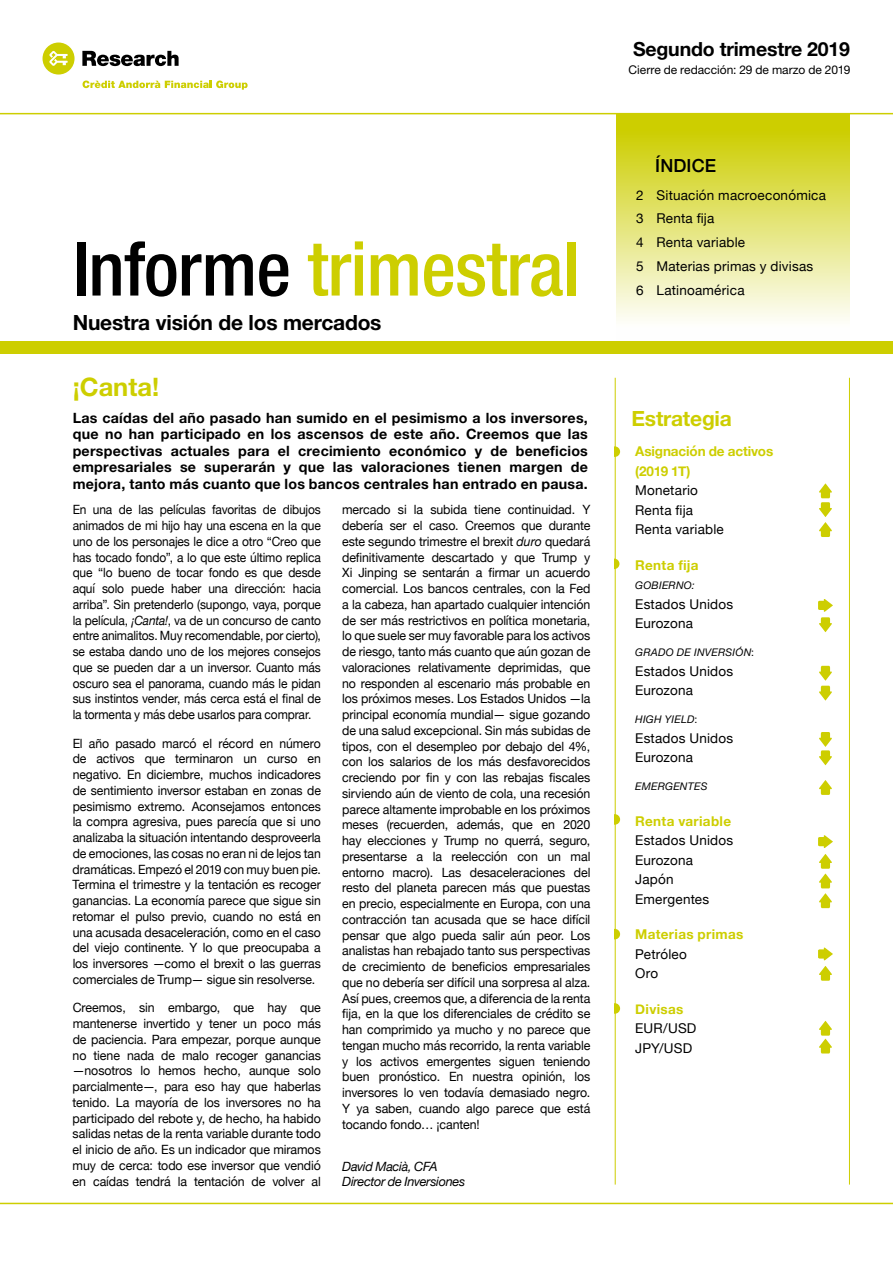
<style>
.page{position:relative;width:893px;height:1263px;background:#fff}
.page>*{position:absolute;margin:0;border:0;box-sizing:border-box;transform-origin:0 0}
.t1{font:500 condensed 75px "Helvetica Neue LT Std";letter-spacing:-.01em;color:#cdce00}
.t2{font:700 25.5px "Helvetica Neue LT Std";color:#cdce00}
.t3{font:700 21px "Helvetica Neue LT Std";letter-spacing:-.01em;color:#000}
.t4{font:700 21px "Helvetica Neue LT Std";letter-spacing:-.01em;color:#cdce00}
.t5{font:700 19.5px "Helvetica Neue LT Std";letter-spacing:-.01em;color:#000}
.t6{font:500 18px "Helvetica Neue";letter-spacing:.005em;color:#000}
.t7{font:700 14.25px/16.5px "Helvetica Neue LT Std";letter-spacing:.015em;color:#000;text-align:justify}
.t8{font:13.5px/19.5px "Helvetica Neue";letter-spacing:.015em;color:#000}
.t9{font:700 13.5px "Helvetica Neue";letter-spacing:.02em;color:#cdce00}
.t10{font:700 13.5px/19.5px "Helvetica Neue";letter-spacing:-.01em;color:#cdce00}
.t11{font:12.75px/15.8px "Helvetica Neue";letter-spacing:-.005em;color:#000;text-align:justify}
.t12{font:12.75px/15.8px "Helvetica Neue";letter-spacing:-.005em;color:#000;text-align:justify;scale:.96 1}
.t13{font:12.75px/15.8px "Helvetica Neue";letter-spacing:-.005em;color:#000;text-align:justify;scale:.94 1}
.t14{font:italic 12.75px/15px "Helvetica Neue";letter-spacing:-.025em;color:#000}
.t15{font:12px "Helvetica Neue LT Std";letter-spacing:-.005em;color:#000}
.t16{font:italic 10.5px "Helvetica Neue";letter-spacing:.025em;color:#000}
.s1{color:#000}
.s2{font-style:italic}
.s3{font-style:normal}
</style>
<div class="page">
<div style="left:617px;top:114px;width:233px;height:227px;background:linear-gradient(to bottom,#c9ca00,#fff)"></div>
<div style="left:0;top:341px;width:893px;height:13px;background:#cdce00"></div>
<hr style="left:849px;top:378px;width:1px;height:806px;background:#cdce00">
<hr style="left:615px;top:378px;width:1px;height:806px;background:#cdce00">
<hr style="left:0;top:113px;width:893px;height:1px;background:#cdce00">
<hr style="left:0;top:1203px;width:893px;height:1px;background:#cdce00">
<svg style="left:615px;top:446px;width:5px;height:11px"></svg>
<svg style="left:819px;top:483px;width:13px;height:54px"></svg>
<svg style="left:818px;top:599px;width:15px;height:33px"></svg>
<svg style="left:819px;top:1021px;width:13px;height:32px"></svg>
<svg style="left:819px;top:966px;width:13px;height:15px"></svg>
<svg style="left:818px;top:947px;width:15px;height:13px"></svg>
<svg style="left:819px;top:780px;width:13px;height:15px"></svg>
<svg style="left:819px;top:666px;width:13px;height:34px"></svg>
<svg style="left:819px;top:732px;width:13px;height:33px"></svg>
<svg style="left:819px;top:854px;width:13px;height:54px"></svg>
<svg style="left:818px;top:835px;width:15px;height:13px"></svg>
<svg style="left:616px;top:559px;width:3px;height:10px"></svg>
<svg style="left:615px;top:814px;width:5px;height:11px"></svg>
<svg style="left:616px;top:929px;width:4px;height:10px"></svg>
<svg style="left:615px;top:1003px;width:5px;height:11px"></svg>
<svg style="left:83px;top:81px;width:165px;height:9px"></svg>
<svg style="left:82px;top:51px;width:97px;height:15px"></svg>
<div style="left:43px;top:43px;width:32px;height:32px;background:#cdce00;border-radius:50%"></div>
<svg style="left:49px;top:51px;width:19px;height:15px"></svg>
<h1 class="t1" style="left:73px;top:224px;width:508px"><span class="s1">Informe</span> trimestral</h1>
<h3 class="t3" style="left:73px;top:310px;width:310px">Nuestra visión de los mercados</h3>
<h2 class="t2" style="left:73px;top:371px;width:88px">¡Canta!</h2>
<p class="t7" style="left:73px;top:409px;width:517px">Las caídas del año pasado han sumido en el pesimismo a los inversores, que no han participado en los ascensos de este año. Creemos que las perspectivas actuales para el crecimiento económico y de beneficios empresariales se superarán y que las valoraciones tienen margen de mejora, tanto más cuanto que los bancos centrales han entrado en pausa.</p>
<p class="t13" style="left:73px;top:503px;width:266px">En una de las películas favoritas de dibujos animados de mi hijo hay una escena en la que uno de los personajes le dice a otro “Creo que has tocado fondo”, a lo que este último replica que “lo bueno de tocar fondo es que desde aquí solo puede haber una dirección: hacia arriba”. Sin pretenderlo (supongo, vaya, porque la película, <span class="s2">¡Canta!</span>, va de un concurso de canto entre animalitos. Muy recomendable, por cierto), se estaba dando uno de los mejores consejos que se pueden dar a un inversor. Cuanto más oscuro sea el panorama, cuando más le pidan sus instintos vender, más cerca está el final de la tormenta y más debe usarlos para comprar.</p>
<p class="t12" style="left:73px;top:736px;width:260px">El año pasado marcó el récord en número de activos que terminaron un curso en negativo. En diciembre, muchos indicadores de sentimiento inversor estaban en zonas de pesimismo extremo. Aconsejamos entonces la compra agresiva, pues parecía que si uno analizaba la situación intentando desproveerla de emociones, las cosas no eran ni de lejos tan dramáticas. Empezó el 2019 con muy buen pie.<br>Termina el trimestre y la tentación es recoger ganancias. La economía parece que sigue sin retomar el pulso previo, cuando no está en una acusada desaceleración, como en el caso del viejo continente. Y lo que preocupaba a los inversores —como el brexit o las guerras comerciales de Trump— sigue sin resolverse.</p>
<p class="t11" style="left:73px;top:1001px;width:250px">Creemos, sin embargo, que hay que mantenerse invertido y tener un poco más de paciencia. Para empezar, porque aunque no tiene nada de malo recoger ganancias —nosotros lo hemos hecho, aunque solo parcialmente—, para eso hay que haberlas tenido. La mayoría de los inversores no ha participado del rebote y, de hecho, ha habido salidas netas de la renta variable durante todo el inicio de año. Es un indicador que miramos muy de cerca: todo ese inversor que vendió en caídas tendrá la tentación de volver al</p>
<p class="t11" style="left:342px;top:503px;width:250px">mercado si la subida tiene continuidad. Y debería ser el caso. Creemos que durante este segundo trimestre el brexit <span class="s2">duro</span> quedará definitivamente descartado y que Trump y Xi Jinping se sentarán a firmar un acuerdo comercial. Los bancos centrales, con la Fed a la cabeza, han apartado cualquier intención de ser más restrictivos en política monetaria, lo que suele ser muy favorable para los activos de riesgo, tanto más cuanto que aún gozan de valoraciones relativamente deprimidas, que no responden al escenario más probable en los próximos meses. Los Estados Unidos —la principal economía mundial— sigue gozando de una salud excepcional. Sin más subidas de tipos, con el desempleo por debajo del 4%, con los salarios de los más desfavorecidos creciendo por fin y con las rebajas fiscales sirviendo aún de viento de cola, una recesión parece altamente improbable en los próximos meses (recuerden, además, que en 2020 hay elecciones y Trump no querrá, seguro, presentarse a la reelección con un mal entorno macro). Las desaceleraciones del resto del planeta parecen más que puestas en precio, especialmente en Europa, con una contracción tan acusada que se hace difícil pensar que algo pueda salir aún peor. Los analistas han rebajado tanto sus perspectivas de crecimiento de beneficios empresariales que no debería ser difícil una sorpresa al alza.<br>Así pues, creemos que, a diferencia de la renta fija, en la que los diferenciales de crédito se han comprimido ya mucho y no parece que tengan mucho más recorrido, la renta variable y los activos emergentes siguen teniendo buen pronóstico. En nuestra opinión, los inversores lo ven todavía demasiado negro.<br>Y ya saben, cuando algo parece que está tocando fondo… ¡canten!</p>
<p class="t14" style="left:342px;top:1160px;width:124px">David Macià, CFA<br>Director de Inversiones</p>
<h3 class="t5" style="left:633px;top:37px;width:218px">Segundo trimestre 2019</h3>
<p class="t15" style="left:629px;top:63px;width:223px">Cierre de redacción: 29 de marzo de 2019</p>
<h3 class="t6" style="left:655px;top:151px;width:62px">ÍNDICE</h3>
<p class="t8" style="left:636px;top:184px;width:191px;line-height:23.7px">2 Situación macroeconómica<br>3 Renta fija<br>4 Renta variable<br>5 Materias primas y divisas<br>6 Latinoamérica</p>
<h3 class="t4" style="left:631px;top:405px;width:102px">Estrategia</h3>
<p class="t10" style="left:635px;top:442px;width:140px">Asignación de activos (2019 1T)</p>
<p class="t8" style="left:635px;top:481px;width:90px">Monetario<br>Renta fija<br>Renta variable</p>
<p class="t9" style="left:635px;top:554px;width:65px">Renta fija</p>
<p class="t16" style="left:635px;top:578px;width:61px">GOBIERNO:</p>
<p class="t8" style="left:635px;top:595px;width:99px">Estados Unidos<br>Eurozona</p>
<p class="t16" style="left:635px;top:645px;width:120px">GRADO DE INVERSIÓN<span class="s3">:</span></p>
<p class="t8" style="left:635px;top:662px;width:99px">Estados Unidos<br>Eurozona</p>
<p class="t16" style="left:635px;top:712px;width:64px">HIGH YIELD<span class="s3">:</span></p>
<p class="t8" style="left:635px;top:729px;width:99px">Estados Unidos<br>Eurozona</p>
<p class="t16" style="left:635px;top:779px;width:74px">EMERGENTES</p>
<p class="t9" style="left:635px;top:810px;width:97px">Renta variable</p>
<p class="t8" style="left:635px;top:831px;width:99px">Estados Unidos<br>Eurozona<br>Japón<br>Emergentes</p>
<p class="t9" style="left:635px;top:924px;width:110px">Materias primas</p>
<p class="t8" style="left:635px;top:945px;width:53px">Petróleo<br>Oro</p>
<p class="t9" style="left:635px;top:998px;width:50px">Divisas</p>
<p class="t8" style="left:635px;top:1019px;width:63px">EUR/USD<br>JPY/USD</p>
</div>
